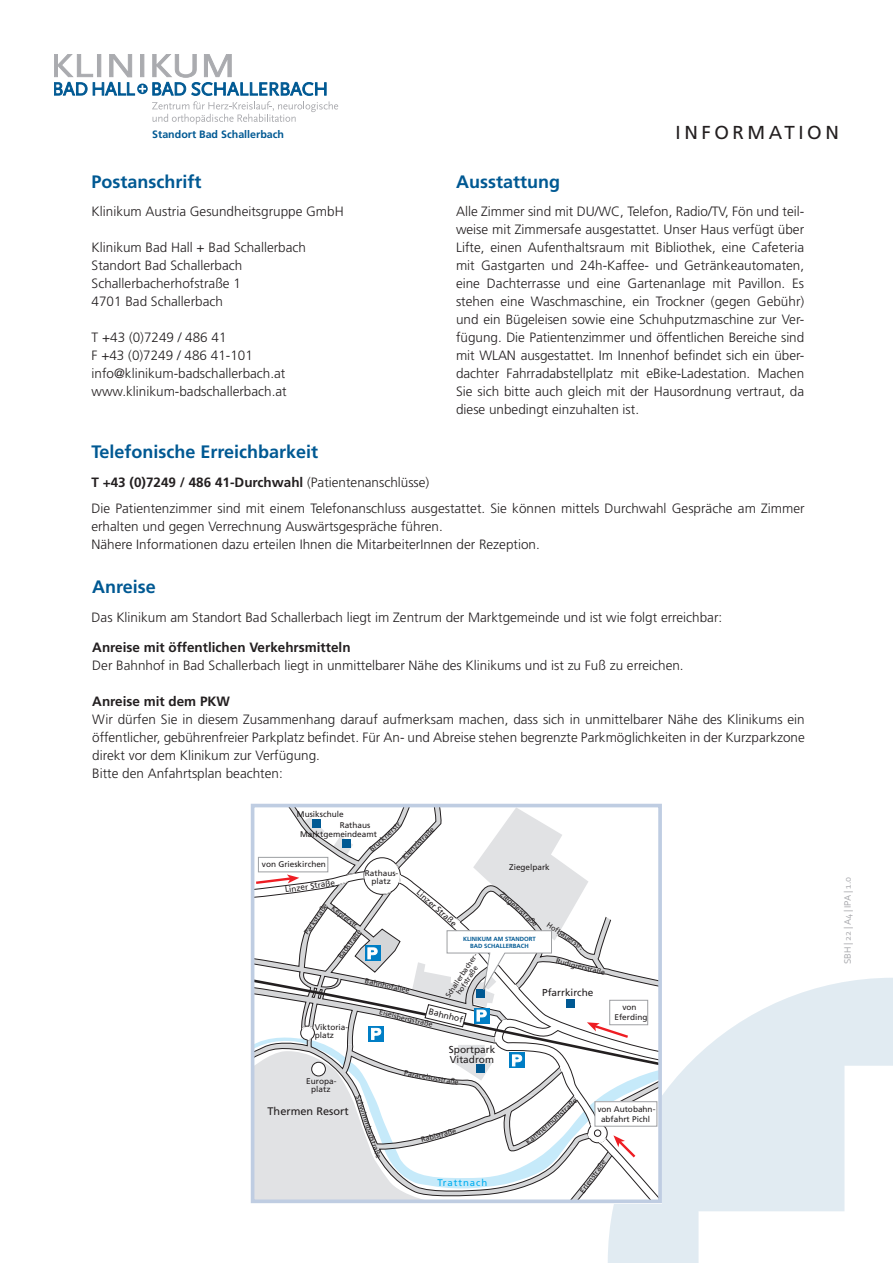
<style>
.page{position:relative;width:893px;height:1263px;background:#fff}
.page>*{position:absolute;margin:0;border:0;box-sizing:border-box;transform-origin:0 0}
.t1{font:18.75px "Frutiger LT";letter-spacing:.19em;color:#231f20}
.t2{font:700 18px "Frutiger LT";color:#005993}
.t3{font:300 13.5px/18px "Frutiger LT";color:#231f20}
.t4{font:700 13.5px "Frutiger LT";color:#231f20}
.t5{font:10.95px "Frutiger";color:#231f20}
.t6{font:700 10.65px "Frutiger LT";color:#005993}
.t7{font:10.05px/10.1px "Frutiger";color:#231f20}
.t8{font:9.75px "Corbel";color:#aaabaf}
.t9{font:9.6px "Frutiger";letter-spacing:.1em;color:#00aeef}
.t10{font:8.7px "Frutiger";color:#231f20}
.t11{font:8.25px/8.2px "Frutiger";color:#231f20;text-align:center}
.t12{font:7.35px/7.4px "Frutiger";color:#231f20;text-align:center}
.t13{font:700 6px/7.2px "Frutiger LT";color:#005993;text-align:center}
.s1{font-weight:700}
</style>
<div class="page">
<svg style="left:608px;top:978px;width:285px;height:285px;fill:#e1ebf2"></svg>
<div style="left:246px;top:797px;width:416px;height:406px;background:linear-gradient(to right,#f9fafc,#f9fafc)"></div>
<div style="left:251px;top:804px;width:411px;height:399px;border:4px solid #bfcde2"></div>
<svg style="left:253px;top:807px;width:407px;height:394px"></svg>
<div style="left:448px;top:934px;width:103px;height:16px;background:#fff"></div>
<div style="left:137px;top:84px;width:11px;height:10px;background:#005993;border-radius:50%"></div>
<svg style="left:54px;top:54px;width:92px;height:41px"></svg>
<hr style="left:140px;top:54px;width:4px;height:23px;background:#aaabaf">
<svg style="left:152px;top:54px;width:186px;height:70px"></svg>
<p class="t6" style="left:152px;top:128px;width:133px">Standort Bad Schallerbach</p>
<h1 class="t1" style="left:676px;top:121px;width:165px">INFORMATION</h1>
<h2 class="t2" style="left:92px;top:171px;width:111px">Postanschrift</h2>
<h2 class="t2" style="left:456px;top:171px;width:105px">Ausstattung</h2>
<p class="t3" style="left:92px;top:203px;width:254px">Klinikum Austria Gesundheitsgruppe GmbH</p>
<p class="t3" style="left:92px;top:239px;width:216px">Klinikum Bad Hall + Bad Schallerbach<br>Standort Bad Schallerbach<br>Schallerbacherhofstraße 1<br>4701 Bad Schallerbach</p>
<p class="t3" style="left:92px;top:329px;width:197px">T +43 (0)7249 / 486 41<br>F +43 (0)7249 / 486 41-101 info@klinikum-badschallerbach.at www.klinikum-badschallerbach.at</p>
<p class="t3" style="left:456px;top:203px;width:350px;text-align:justify">Alle Zimmer sind mit DU/WC, Telefon, Radio/TV, Fön und teil&shy;weise mit Zimmersafe ausgestattet. Unser Haus verfügt über Lifte, einen Aufenthaltsraum mit Bibliothek, eine Cafeteria mit Gastgarten und 24h-Kaffee- und Getränkeautomaten, eine Dachterrasse und eine Gartenanlage mit Pavillon. Es stehen eine Waschmaschine, ein Trockner (gegen Gebühr) und ein Bügeleisen sowie eine Schuhputzmaschine zur Ver&shy;fügung. Die Patientenzimmer und öffentlichen Bereiche sind mit WLAN ausgestattet. Im Innenhof befindet sich ein über&shy;dachter Fahrradabstellplatz mit eBike-Ladestation. Machen Sie sich bitte auch gleich mit der Hausordnung vertraut, da diese unbedingt einzuhalten ist.</p>
<h2 class="t2" style="left:91px;top:441px;width:228px">Telefonische Erreichbarkeit</h2>
<p class="t3" style="left:91px;top:469px;width:715px;line-height:26.5px"><span class="s1">T +43 (0)7249 / 486 41-Durchwahl</span> (Patientenanschlüsse)<br>Die Patientenzimmer sind mit einem Telefonanschluss ausgestattet. Sie können mittels Durchwahl Gespräche am Zimmer</p>
<p class="t3" style="left:91px;top:518px;width:450px">erhalten und gegen Verrechnung Auswärtsgespräche führen.<br>Nähere Informationen dazu erteilen Ihnen die MitarbeiterInnen der Rezeption.</p>
<h2 class="t2" style="left:92px;top:576px;width:65px">Anreise</h2>
<p class="t3" style="left:92px;top:609px;width:632px">Das Klinikum am Standort Bad Schallerbach liegt im Zentrum der Marktgemeinde und ist wie folgt erreichbar:</p>
<p class="t4" style="left:92px;top:640px;width:260px">Anreise mit öffentlichen Verkehrsmitteln</p>
<p class="t3" style="left:92px;top:657px;width:593px">Der Bahnhof in Bad Schallerbach liegt in unmittelbarer Nähe des Klinikums und ist zu Fuß zu erreichen.</p>
<p class="t4" style="left:92px;top:694px;width:139px">Anreise mit dem PKW</p>
<p class="t3" style="left:92px;top:711px;width:714px">Wir dürfen Sie in diesem Zusammenhang darauf aufmerksam machen, dass sich in unmittelbarer Nähe des Klinikums ein öffentlicher, gebührenfreier Parkplatz befindet. Für An- und Abreise stehen begrenzte Parkmöglichkeiten in der Kurzparkzone direkt vor dem Klinikum zur Verfügung.<br>Bitte den Anfahrtsplan beachten:</p>
<p class="t11" style="left:297px;top:810px;width:48px">Musikschule</p>
<p class="t11" style="left:300px;top:821px;width:78px;text-align:left;text-indent:40px">Rathaus<br>Marktgemeindeamt</p>
<p class="t12" style="left:368px;top:847px;width:42px;rotate:-42deg">Brucknerstr.</p>
<p class="t12" style="left:401px;top:855px;width:44px;rotate:-45deg">Kienzistraße</p>
<p class="t11" style="left:262px;top:860px;width:66px">von Grieskirchen</p>
<p class="t11" style="left:509px;top:863px;width:42px">Ziegelpark</p>
<p class="t11" style="left:365px;top:869px;width:35px">Rathaus&shy;platz</p>
<p class="t11" style="left:284px;top:885px;width:52px;rotate:-8deg">Linzer Straße</p>
<p class="t11" style="left:421px;top:888px;width:52px;rotate:42deg">Linzer Straße</p>
<p class="t12" style="left:503px;top:890px;width:49px;rotate:41deg">Ziegeleistraße</p>
<p class="t12" style="left:303px;top:932px;width:37px;rotate:-56deg">Parkstraße</p>
<p class="t12" style="left:335px;top:904px;width:33px;rotate:38deg">Keplerstr.</p>
<p class="t12" style="left:336px;top:955px;width:36px;rotate:-53deg">Badstraße</p>
<p class="t12" style="left:549px;top:921px;width:44px;rotate:33deg">Hofbauerstr.</p>
<p class="t13" style="left:463px;top:935px;width:74px">KLINIKUM AM STANDORT<br>BAD SCHALLERBACH</p>
<p class="t12" style="left:444px;top:995px;width:53px;rotate:-57deg">Schallerbacher&shy;hofstraße</p>
<p class="t12" style="left:557px;top:957px;width:52px;rotate:14deg">Rudigrerstraße</p>
<p class="t12" style="left:366px;top:977px;width:47px;rotate:12deg">Bahnhofallee</p>
<p class="t7" style="left:542px;top:987px;width:53px">Pfarrkirche</p>
<p class="t10" style="left:430px;top:1006px;width:36px;rotate:14deg">Bahnhof</p>
<p class="t12" style="left:380px;top:1008px;width:56px;rotate:13deg">Eiselsbergstraße</p>
<p class="t11" style="left:315px;top:1023px;width:35px;text-align:left">Viktoria&shy;platz</p>
<p class="t11" style="left:306px;top:1077px;width:32px">Europa&shy;platz</p>
<p class="t7" style="left:449px;top:1044px;width:48px">Sportpark<br>Vitadrom</p>
<p class="t12" style="left:405px;top:1069px;width:57px;rotate:9deg">Paracelsusstraße</p>
<p class="t12" style="left:361px;top:1094px;width:68px;rotate:71deg">Schwimmbadstraße</p>
<p class="t5" style="left:268px;top:1104px;width:83px">Thermen Resort</p>
<p class="t12" style="left:420px;top:1136px;width:38px;rotate:-15deg">Rabistraße</p>
<p class="t9" style="left:437px;top:1176px;width:51px">Trattnach</p>
<p class="t11" style="left:614px;top:1002px;width:34px;line-height:9.9px">von<br>Eferding</p>
<p class="t12" style="left:524px;top:1141px;width:68px;rotate:-42deg">Kantnermühlstraße</p>
<p class="t11" style="left:597px;top:1104px;width:60px;line-height:9.9px">von Autobahn&shy;abfahrt Pichl</p>
<p class="t12" style="left:579px;top:1190px;width:40px;rotate:-55deg">Erlenstraße</p>
<p class="t8" style="left:841px;top:964px;width:89px;rotate:-90deg">SBH | 22 | A4 | IPA | 1.0</p>
</div>
